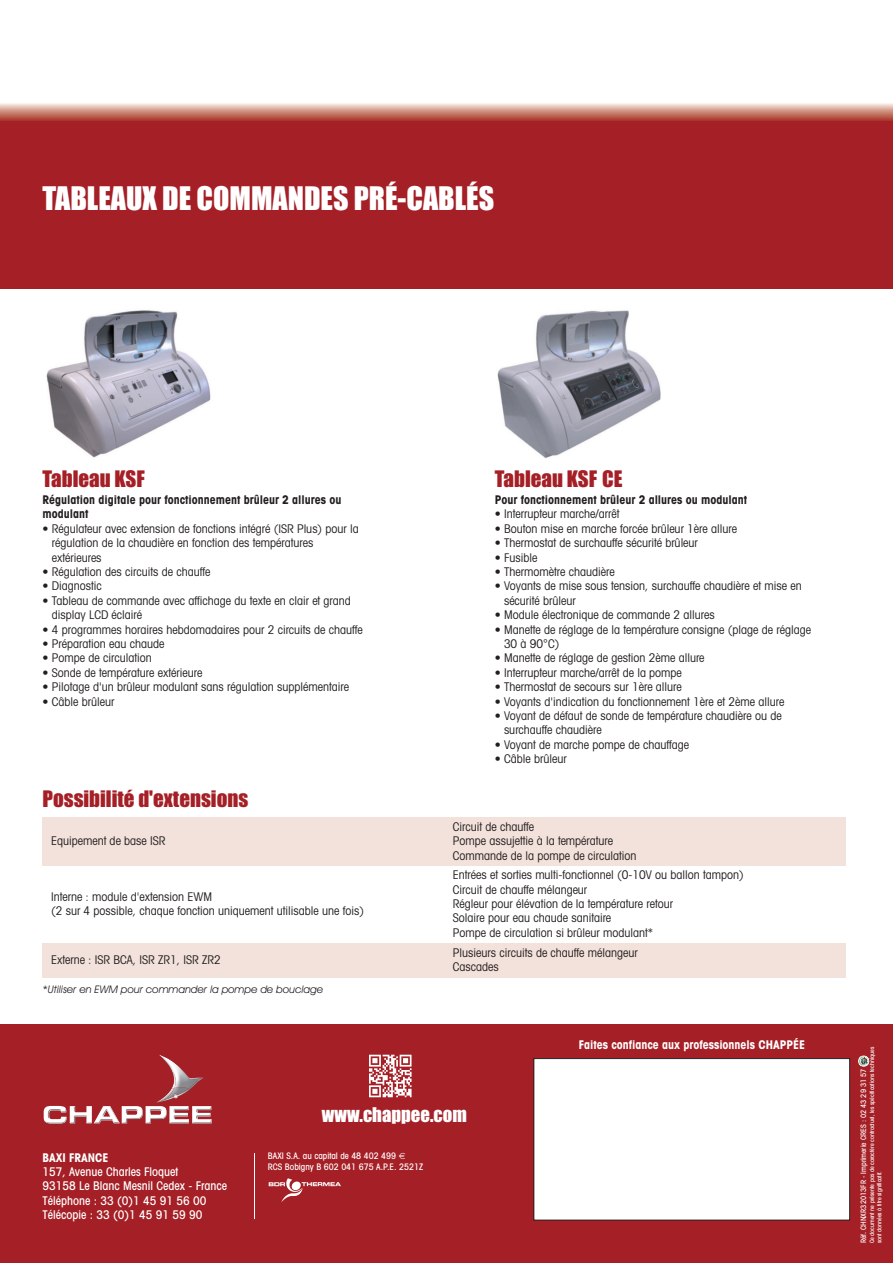
<style>
.page{position:relative;width:893px;height:1263px;background:#fff}
.page>*{position:absolute;margin:0;border:0;box-sizing:border-box;transform-origin:0 0}
.t1{font:30px "Impact";color:#fff}
.t2{font:21px "Impact";color:#a51f26}
.t3{font:18.75px "Impact";color:#fff}
.t4{font:condensed 12px/14.4px "Avant Garde";color:#231f20}
.t5{font:700 condensed 12px/14.4px "Avant Garde";color:#231f20}
.t6{font:500 condensed 12px/14.4px "Avant Garde";color:#fff}
.t7{font:700 condensed 12px "Avant Garde";color:#fff}
.t8{font:italic 10.5px "Avant Garde IT Cby BT";color:#231f20}
.t9{font:500 condensed 9px/10.8px "Avant Garde";color:#fff}
.t10{font:500 condensed 7.5px "Avant Garde";color:#fff}
.t11{font:500 condensed 6px/7.2px "Avant Garde";color:#fff}
</style>
<div class="page">
<div style="left:0;top:120px;width:893px;height:169px;background:#a51f26"></div>
<svg style="left:0;top:104px;width:893px;height:16px;background:#ce8d7e"></svg>
<img style="left:46px;top:310px;width:165px;height:148px">
<img style="left:497px;top:310px;width:164px;height:148px">
<div style="left:0;top:1024px;width:893px;height:239px;background:#a51f26"></div>
<div style="left:534px;top:1058px;width:316px;height:162px;background:#fff"></div>
<div style="left:533px;top:1058px;width:317px;height:162px;border:1px solid #231f20"></div>
<img style="left:159px;top:1054px;width:29px;height:33px">
<img style="left:176px;top:1087px;width:12px;height:2px">
<img style="left:170px;top:1072px;width:1px;height:15px">
<img style="left:171px;top:1072px;width:5px;height:17px">
<img style="left:188px;top:1077px;width:16px;height:2px">
<img style="left:188px;top:1078px;width:15px;height:11px">
<svg style="left:44px;top:1089px;width:168px;height:34px"></svg>
<hr style="left:254px;top:1153px;width:1px;height:66px;background:#fff">
<svg style="left:288px;top:1178px;width:12px;height:13px"></svg>
<svg style="left:858px;top:1055px;width:11px;height:12px"></svg>
<svg style="left:859px;top:1057px;width:9px;height:8px"></svg>
<img style="left:369px;top:1055px;width:43px;height:20px">
<div style="left:43px;top:817px;width:401px;height:49px;background:#f3e2db"></div>
<div style="left:444px;top:817px;width:402px;height:49px;background:#f3e2db"></div>
<div style="left:43px;top:943px;width:401px;height:35px;background:#f3e2db"></div>
<div style="left:444px;top:943px;width:402px;height:35px;background:#f3e2db"></div>
<h1 class="t1" style="left:43px;top:182px;width:453px">TABLEAUX DE COMMANDES PRÉ-CABLÉS</h1>
<h2 class="t2" style="left:43px;top:467px;width:104px">Tableau KSF</h2>
<p class="t5" style="left:43px;top:493px;width:301px">Régulation digitale pour fonctionnement brûleur 2 allures ou modulant</p>
<p class="t4" style="left:52px;top:522px;width:309px;text-indent:-9px">• Régulateur avec extension de fonctions intégré (ISR Plus) pour la régulation de la chaudière en fonction des températures extérieures</p>
<p class="t4" style="left:43px;top:566px;width:169px">• Régulation des circuits de chauffe</p>
<p class="t4" style="left:43px;top:580px;width:61px">• Diagnostic</p>
<p class="t4" style="left:52px;top:594px;width:301px;text-indent:-9px">• Tableau de commande avec affichage du texte en clair et grand display LCD éclairé</p>
<p class="t4" style="left:43px;top:623px;width:322px">• 4 programmes horaires hebdomadaires pour 2 circuits de chauffe</p>
<p class="t4" style="left:43px;top:638px;width:123px">• Préparation eau chaude</p>
<p class="t4" style="left:43px;top:652px;width:111px">• Pompe de circulation</p>
<p class="t4" style="left:43px;top:666px;width:161px">• Sonde de température extérieure</p>
<p class="t4" style="left:43px;top:681px;width:308px">• Pilotage d'un brûleur modulant sans régulation supplémentaire</p>
<p class="t4" style="left:43px;top:695px;width:73px">• Câble brûleur</p>
<h2 class="t2" style="left:43px;top:787px;width:207px">Possibilité d'extensions</h2>
<p class="t4" style="left:51px;top:835px;width:116px">Equipement de base ISR</p>
<p class="t4" style="left:51px;top:890px;width:315px">Interne : module d'extension EWM<br>(2 sur 4 possible, chaque fonction uniquement utilisable une fois)</p>
<h2 class="t2" style="left:495px;top:467px;width:129px">Tableau KSF CE</h2>
<p class="t5" style="left:495px;top:493px;width:254px">Pour fonctionnement brûleur 2 allures ou modulant</p>
<p class="t4" style="left:495px;top:508px;width:126px">• Interrupteur marche/arrêt</p>
<p class="t4" style="left:495px;top:522px;width:244px">• Bouton mise en marche forcée brûleur 1ère allure</p>
<p class="t4" style="left:495px;top:537px;width:205px">• Thermostat de surchauffe sécurité brûleur</p>
<p class="t4" style="left:495px;top:551px;width:44px">• Fusible</p>
<p class="t4" style="left:495px;top:566px;width:121px">• Thermomètre chaudière</p>
<p class="t4" style="left:504px;top:580px;width:299px;text-indent:-9px">• Voyants de mise sous tension, surchauffe chaudière et mise en sécurité brûleur</p>
<p class="t4" style="left:495px;top:609px;width:221px">• Module électronique de commande 2 allures</p>
<p class="t4" style="left:504px;top:623px;width:309px;text-indent:-9px">• Manette de réglage de la température consigne (plage de réglage<br>30 à 90°C)</p>
<p class="t4" style="left:495px;top:652px;width:211px">• Manette de réglage de gestion 2ème allure</p>
<p class="t4" style="left:495px;top:666px;width:189px">• Interrupteur marche/arrêt de la pompe</p>
<p class="t4" style="left:495px;top:681px;width:189px">• Thermostat de secours sur 1ère allure</p>
<p class="t4" style="left:495px;top:695px;width:291px">• Voyants d'indication du fonctionnement 1ère et 2ème allure</p>
<p class="t4" style="left:504px;top:710px;width:279px;text-indent:-9px">• Voyant de défaut de sonde de température chaudière ou de surchauffe chaudière</p>
<p class="t4" style="left:495px;top:738px;width:196px">• Voyant de marche pompe de chauffage</p>
<p class="t4" style="left:495px;top:753px;width:73px">• Câble brûleur</p>
<p class="t4" style="left:453px;top:820px;width:185px">Circuit de chauffe<br>Pompe assujettie à la température<br>Commande de la pompe de circulation</p>
<p class="t4" style="left:453px;top:869px;width:293px">Entrées et sorties multi-fonctionnel (0-10V ou ballon tampon)<br>Circuit de chauffe mélangeur<br>Régleur pour élévation de la température retour<br>Solaire pour eau chaude sanitaire<br>Pompe de circulation si brûleur modulant*</p>
<p class="t4" style="left:51px;top:953px;width:171px">Externe : ISR BCA, ISR ZR1, ISR ZR2</p>
<p class="t4" style="left:453px;top:946px;width:187px">Plusieurs circuits de chauffe mélangeur<br>Cascades</p>
<p class="t8" style="left:43px;top:985px;width:282px">*Utiliser en EWM pour commander la pompe de bouclage</p>
<p class="t7" style="left:43px;top:1153px;width:67px">BAXI FRANCE</p>
<p class="t6" style="left:43px;top:1165px;width:186px">157, Avenue Charles Floquet<br>93158 Le Blanc Mesnil Cedex - France<br>Téléphone : 33 (0)1 45 91 56 00<br>Télécopie : 33 (0)1 45 91 59 90</p>
<h3 class="t3" style="left:322px;top:1105px;width:146px">www.chappee.com</h3>
<p class="t9" style="left:268px;top:1151px;width:157px">BAXI S.A. au capital de 48 402 499<br>RCS Bobigny B 602 041 675 A.P.E. 2521Z</p>
<p class="t7" style="left:579px;top:1041px;width:228px">Faites confiance aux professionnels CHAPPÉE</p>
<p class="t11" style="left:869px;top:1243px;width:198px;rotate:-90deg">Ce document ne présente pas de caractère contractuel, les spécifications techniques sont données à titre significatif.</p>
<p class="t10" style="left:861px;top:1243px;width:176px;rotate:-90deg">Réf. CHNXR32013FR - Imprimerie CRES : 02 43 29 31 57</p>
</div>
